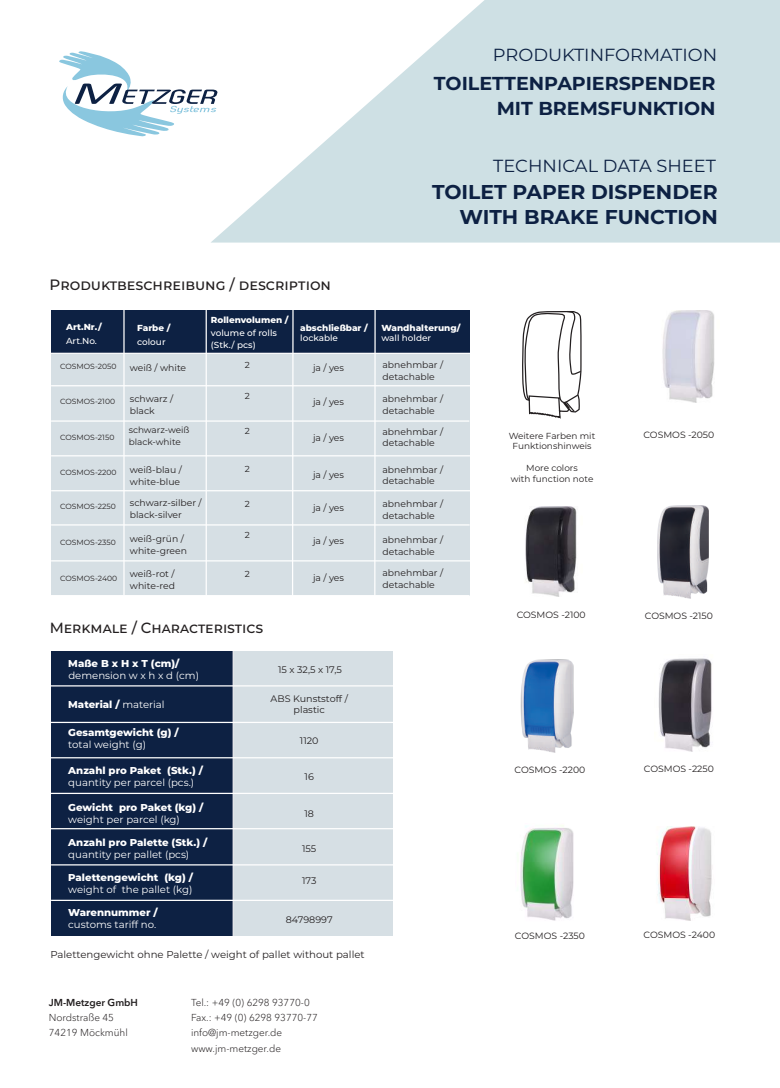
<style>
.page{position:relative;width:780px;height:1088px;background:#fff}
.page>*{position:absolute;margin:0;border:0;box-sizing:border-box;transform-origin:0 0}
.t1{font:700 20px/25px "Montserrat";color:#0d2143;text-align:right}
.t2{font:700 18.75px/25px "Montserrat";color:#0d2143;text-align:right}
.t3{font:17.5px "Montserrat";color:#0d2143}
.t4{font:500 15px "Montserrat";color:#231f20}
.t5{font:500 14.75px "Montserrat";color:#231f20}
.t6{font:800 10px "Montserrat";color:#fff}
.t7{font:10px "Montserrat";color:#fff}
.t8{font:300 10px/15px "Avenir Next Cyr";color:#231f20}
.t9{font:10px "Montserrat";color:#231f20}
.t10{font:600 10px "Avenir Next Cyr";color:#231f20}
.t11{font:9.38px/11.4px "Montserrat";color:#231f20;text-align:center}
.t12{font:9.12px/11.8px "Montserrat";color:#231f20}
.t13{font:8.75px/11.8px "Montserrat";color:#231f20}
.t14{font:800 8.75px "Montserrat";color:#fff}
.t15{font:500 8.75px/12.5px "Montserrat";color:#fff}
.t16{font:7.5px "Montserrat";color:#231f20}
.s1{font-weight:400}
</style>
<div class="page">
<svg style="left:211px;top:0;width:569px;height:243px;fill:#cee0e4"></svg>
<svg style="left:59px;top:51px;width:159px;height:86px"></svg>
<div style="left:51px;top:652px;width:342px;height:284px;background:#d6dfe4"></div>
<div style="left:51px;top:652px;width:182px;height:284px;background:#0d2143"></div>
<hr style="left:51px;top:757px;width:343px;height:1px;background:#fff">
<hr style="left:50px;top:793px;width:344px;height:1px;background:#fff">
<hr style="left:50px;top:722px;width:343px;height:1px;background:#fff">
<hr style="left:51px;top:828px;width:343px;height:1px;background:#fff">
<hr style="left:51px;top:864px;width:342px;height:1px;background:#fff">
<hr style="left:51px;top:900px;width:342px;height:1px;background:#fff">
<hr style="left:49px;top:685px;width:345px;height:1px;background:#fff">
<div style="left:51px;top:315px;width:418px;height:281px;background:#d6dfe4"></div>
<div style="left:51px;top:310px;width:418px;height:44px;background:#0d2143"></div>
<hr style="left:51px;top:455px;width:419px;height:1px;background:#fff">
<hr style="left:51px;top:490px;width:419px;height:1px;background:#fff">
<hr style="left:51px;top:524px;width:418px;height:1px;background:#fff">
<hr style="left:51px;top:560px;width:419px;height:1px;background:#fff">
<hr style="left:51px;top:595px;width:418px;height:1px;background:#fff">
<hr style="left:51px;top:420px;width:418px;height:2px;background:#fff">
<hr style="left:51px;top:385px;width:419px;height:1px;background:#fff">
<hr style="left:123px;top:309px;width:2px;height:287px;background:#fff">
<hr style="left:205px;top:310px;width:2px;height:286px;background:#fff">
<hr style="left:232px;top:650px;width:2px;height:286px;background:#fff">
<svg style="left:291px;top:310px;width:3px;height:285px"></svg>
<hr style="left:374px;top:309px;width:1px;height:287px;background:#fff">
<hr style="left:51px;top:353px;width:419px;height:1px;background:#fff">
<svg style="left:522px;top:311px;width:60px;height:108px"></svg>
<img style="left:662px;top:310px;width:53px;height:92px">
<img style="left:525px;top:506px;width:52px;height:91px">
<img style="left:657px;top:506px;width:51px;height:92px">
<img style="left:520px;top:659px;width:54px;height:94px">
<img style="left:658px;top:658px;width:54px;height:93px">
<img style="left:520px;top:825px;width:54px;height:96px">
<img style="left:657px;top:826px;width:55px;height:94px">
<h3 class="t3" style="left:493px;top:43px;width:226px">PRODUKTINFORMATION</h3>
<h2 class="t2" style="left:434px;top:70px;width:283px">TOILETTENPAPIERSPENDER<br>MIT BREMSFUNKTION</h2>
<h3 class="t3" style="left:493px;top:154px;width:224px">TECHNICAL DATA SHEET</h3>
<h1 class="t1" style="left:432px;top:179px;width:287px">TOILET PAPER DISPENDER<br>WITH BRAKE FUNCTION</h1>
<h3 class="t4" style="left:49px;top:274px;width:283px">Produktbeschreibung / description</h3>
<p class="t14" style="left:66px;top:321px;width:37px">Art.Nr./</p>
<p class="t15" style="left:66px;top:334px;width:32px">Art.No.</p>
<p class="t16" style="left:60px;top:361px;width:58px">COSMOS-2050</p>
<p class="t16" style="left:60px;top:396px;width:56px">COSMOS-2100</p>
<p class="t14" style="left:137px;top:321px;width:35px">Farbe /</p>
<p class="t15" style="left:137px;top:335px;width:30px">colour</p>
<p class="t12" style="left:130px;top:361px;width:58px">weiß / white</p>
<p class="t12" style="left:130px;top:393px;width:45px">schwarz / black</p>
<p class="t16" style="left:60px;top:432px;width:56px">COSMOS-2150</p>
<p class="t13" style="left:129px;top:424px;width:62px">schwarz-weiß black-white</p>
<p class="t16" style="left:60px;top:467px;width:58px">COSMOS-2200</p>
<p class="t12" style="left:130px;top:464px;width:53px">weiß-blau / white-blue</p>
<p class="t16" style="left:60px;top:501px;width:57px">COSMOS-2250</p>
<p class="t12" style="left:130px;top:496px;width:73px">schwarz-silber / black-silver</p>
<p class="t16" style="left:60px;top:537px;width:57px">COSMOS-2350</p>
<p class="t12" style="left:130px;top:532px;width:59px">weiß-grün / white-green</p>
<p class="t16" style="left:60px;top:573px;width:59px">COSMOS-2400</p>
<p class="t12" style="left:130px;top:568px;width:47px">weiß-rot / white-red</p>
<p class="t14" style="left:211px;top:314px;width:79px">Rollenvolumen /</p>
<p class="t15" style="left:211px;top:326px;width:68px">volume of rolls (Stk./ pcs)</p>
<p class="t13" style="left:245px;top:359px;width:7px">2</p>
<p class="t13" style="left:245px;top:390px;width:7px">2</p>
<p class="t13" style="left:245px;top:425px;width:7px">2</p>
<p class="t13" style="left:245px;top:462px;width:7px">2</p>
<p class="t13" style="left:245px;top:497px;width:7px">2</p>
<p class="t13" style="left:245px;top:529px;width:7px">2</p>
<p class="t13" style="left:245px;top:567px;width:7px">2</p>
<p class="t14" style="left:300px;top:321px;width:69px">abschließbar /</p>
<p class="t15" style="left:300px;top:332px;width:39px">lockable</p>
<p class="t12" style="left:313px;top:361px;width:32px">ja / yes</p>
<p class="t12" style="left:313px;top:396px;width:32px">ja / yes</p>
<p class="t12" style="left:313px;top:432px;width:32px">ja / yes</p>
<p class="t12" style="left:313px;top:468px;width:32px">ja / yes</p>
<p class="t12" style="left:313px;top:501px;width:32px">ja / yes</p>
<p class="t12" style="left:313px;top:534px;width:32px">ja / yes</p>
<p class="t12" style="left:313px;top:571px;width:32px">ja / yes</p>
<h3 class="t5" style="left:50px;top:617px;width:215px">Merkmale / Characteristics</h3>
<p class="t6" style="left:68px;top:656px;width:113px">Maße B x H x T (cm)/</p>
<p class="t7" style="left:68px;top:668px;width:132px">demension w x h x d (cm)</p>
<p class="t6" style="left:68px;top:697px;width:98px">Material / <span class="s1">material</span></p>
<p class="t11" style="left:278px;top:664px;width:65px">15 x 32,5 x 17,5</p>
<p class="t11" style="left:270px;top:692px;width:79px">ABS Kunststoff / plastic</p>
<p class="t11" style="left:300px;top:734px;width:20px">1120</p>
<p class="t11" style="left:304px;top:771px;width:11px">16</p>
<p class="t6" style="left:68px;top:725px;width:112px">Gesamtgewicht (g) /</p>
<p class="t7" style="left:68px;top:738px;width:79px">total weight (g)</p>
<p class="t6" style="left:68px;top:763px;width:136px">Anzahl pro Paket (Stk.) /</p>
<p class="t7" style="left:68px;top:775px;width:127px">quantity per parcel (pcs.)</p>
<p class="t6" style="left:68px;top:800px;width:137px">Gewicht pro Paket (kg) /</p>
<p class="t7" style="left:68px;top:812px;width:113px">weight per parcel (kg)</p>
<p class="t6" style="left:68px;top:835px;width:141px">Anzahl pro Palette (Stk.) /</p>
<p class="t7" style="left:68px;top:847px;width:122px">quantity per pallet (pcs)</p>
<p class="t6" style="left:68px;top:870px;width:126px">Palettengewicht (kg) /</p>
<p class="t7" style="left:68px;top:882px;width:126px">weight of the pallet (kg)</p>
<p class="t6" style="left:68px;top:905px;width:91px">Warennummer /</p>
<p class="t7" style="left:68px;top:918px;width:89px">customs tariff no.</p>
<p class="t11" style="left:304px;top:808px;width:11px">18</p>
<p class="t11" style="left:302px;top:843px;width:16px">155</p>
<p class="t11" style="left:302px;top:874px;width:16px">173</p>
<p class="t11" style="left:286px;top:913px;width:48px">84798997</p>
<p class="t9" style="left:50px;top:947px;width:316px">Palettengewicht ohne Palette / weight of pallet without pallet</p>
<p class="t14" style="left:381px;top:321px;width:81px">Wandhalterung/</p>
<p class="t15" style="left:381px;top:332px;width:51px">wall holder</p>
<p class="t12" style="left:382px;top:359px;width:62px">abnehmbar / detachable</p>
<p class="t12" style="left:382px;top:393px;width:62px">abnehmbar / detachable</p>
<p class="t12" style="left:382px;top:425px;width:62px">abnehmbar / detachable</p>
<p class="t12" style="left:382px;top:463px;width:62px">abnehmbar / detachable</p>
<p class="t12" style="left:382px;top:498px;width:62px">abnehmbar / detachable</p>
<p class="t12" style="left:382px;top:534px;width:62px">abnehmbar / detachable</p>
<p class="t12" style="left:382px;top:567px;width:62px">abnehmbar / detachable</p>
<p class="t10" style="left:49px;top:997px;width:91px">JM-Metzger GmbH</p>
<p class="t8" style="left:49px;top:1010px;width:80px">Nordstraße 45<br>74219 Möckmühl</p>
<p class="t8" style="left:191px;top:995px;width:128px">Tel.: +49 (0) 6298 93770-0<br>Fax.: +49 (0) 6298 93770-77 info@jm-metzger.de www.jm-metzger.de</p>
<p class="t13" style="left:508px;top:430px;width:88px">Weitere Farben mit</p>
<p class="t12" style="left:643px;top:428px;width:72px">COSMOS -2050</p>
<p class="t13" style="left:512px;top:440px;width:80px">Funktionshinweis</p>
<p class="t13" style="left:510px;top:462px;width:84px;line-height:10.5px;text-align:center">More colors<br>with function note</p>
<p class="t12" style="left:516px;top:609px;width:71px">COSMOS -2100</p>
<p class="t12" style="left:644px;top:610px;width:70px">COSMOS -2150</p>
<p class="t12" style="left:514px;top:764px;width:72px">COSMOS -2200</p>
<p class="t12" style="left:643px;top:762px;width:72px">COSMOS -2250</p>
<p class="t12" style="left:515px;top:930px;width:71px">COSMOS -2350</p>
<p class="t12" style="left:643px;top:928px;width:73px">COSMOS -2400</p>
</div>
